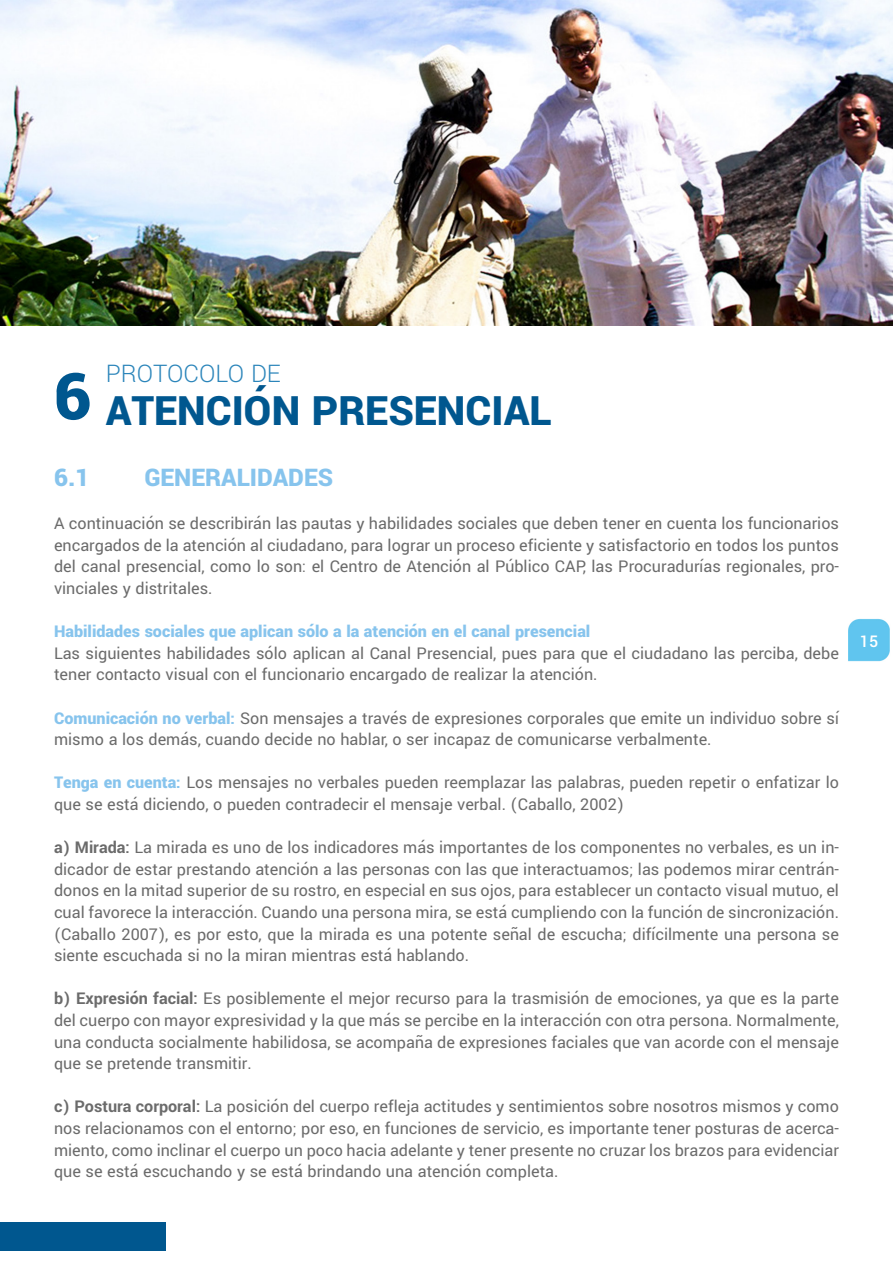
<style>
.page{position:relative;width:893px;height:1263px;background:#fff}
.page>*{position:absolute;margin:0;border:0;box-sizing:border-box;transform-origin:0 0}
.t1{font:900 72px "Yantramanav";color:#00578f}
.t2{font:900 45px "Yantramanav";color:#00578f}
.t3{font:900 27px "Yantramanav";color:#87c4ed}
.t4{font:300 27px "Yantramanav";color:#2b85ba}
.t5{font:18px/21.6px "Yantramanav";color:#6b6b6b;text-align:justify}
.t6{font:900 18px "Yantramanav";color:#87c4ed}
.t7{font:500 18px "Yantramanav";color:#fff}
.s1{font-weight:900;color:#87c4ed}
.s2{font-weight:700}
</style>
<div class="page">
<img style="left:848px;top:619px;width:42px;height:43px">
<div style="left:0;top:1222px;width:165px;height:28px;background:#00578f"></div>
<img style="left:0;top:0;width:893px;height:326px">
<p class="t1" style="left:54px;top:352px;width:39px">6</p>
<p class="t4" style="left:106px;top:357px;width:177px">PROTOCOLO DE</p>
<p class="t2" style="left:106px;top:382px;width:447px">ATENCIÓN PRESENCIAL</p>
<p class="t3" style="left:54px;top:460px;width:37px">6.1</p>
<p class="t3" style="left:144px;top:460px;width:190px">GENERALIDADES</p>
<p class="t5" style="left:54px;top:513px;width:786px">A continuación se describirán las pautas y habilidades sociales que deben tener en cuenta los funcionarios encargados de la atención al ciudadano, para lograr un proceso eficiente y satisfactorio en todos los puntos del canal presencial, como lo son: el Centro de Atención al Público CAP, las Procuradurías regionales, pro&shy;vinciales y distritales.</p>
<p class="t6" style="left:54px;top:620px;width:538px">Habilidades sociales que aplican sólo a la atención en el canal presencial</p>
<p class="t5" style="left:54px;top:642px;width:786px">Las siguientes habilidades sólo aplican al Canal Presencial, pues para que el ciudadano las perciba, debe tener contacto visual con el funcionario encargado de realizar la atención.</p>
<p class="t5" style="left:54px;top:707px;width:786px"><span class="s1">Comunicación no verbal:</span> Son mensajes a través de expresiones corporales que emite un individuo sobre sí mismo a los demás, cuando decide no hablar, o ser incapaz de comunicarse verbalmente.</p>
<p class="t5" style="left:54px;top:772px;width:786px"><span class="s1">Tenga en cuenta:</span> Los mensajes no verbales pueden reemplazar las palabras, pueden repetir o enfatizar lo que se está diciendo, o pueden contradecir el mensaje verbal. (Caballo, 2002)</p>
<p class="t5" style="left:54px;top:837px;width:786px"><span class="s2">a) Mirada:</span> La mirada es uno de los indicadores más importantes de los componentes no verbales, es un in&shy;dicador de estar prestando atención a las personas con las que interactuamos; las podemos mirar centrán&shy;donos en la mitad superior de su rostro, en especial en sus ojos, para establecer un contacto visual mutuo, el cual favorece la interacción. Cuando una persona mira, se está cumpliendo con la función de sincronización. (Caballo 2007), es por esto, que la mirada es una potente señal de escucha; difícilmente una persona se siente escuchada si no la miran mientras está hablando.</p>
<p class="t5" style="left:54px;top:988px;width:786px"><span class="s2">b) Expresión facial:</span> Es posiblemente el mejor recurso para la trasmisión de emociones, ya que es la parte del cuerpo con mayor expresividad y la que más se percibe en la interacción con otra persona. Normalmente, una conducta socialmente habilidosa, se acompaña de expresiones faciales que van acorde con el mensaje que se pretende transmitir.</p>
<p class="t5" style="left:54px;top:1096px;width:786px"><span class="s2">c) Postura corporal:</span> La posición del cuerpo refleja actitudes y sentimientos sobre nosotros mismos y como nos relacionamos con el entorno; por eso, en funciones de servicio, es importante tener posturas de acerca&shy;miento, como inclinar el cuerpo un poco hacia adelante y tener presente no cruzar los brazos para evidenciar que se está escuchando y se está brindando una atención completa.</p>
<p class="t7" style="left:860px;top:630px;width:20px">15</p>
</div>
